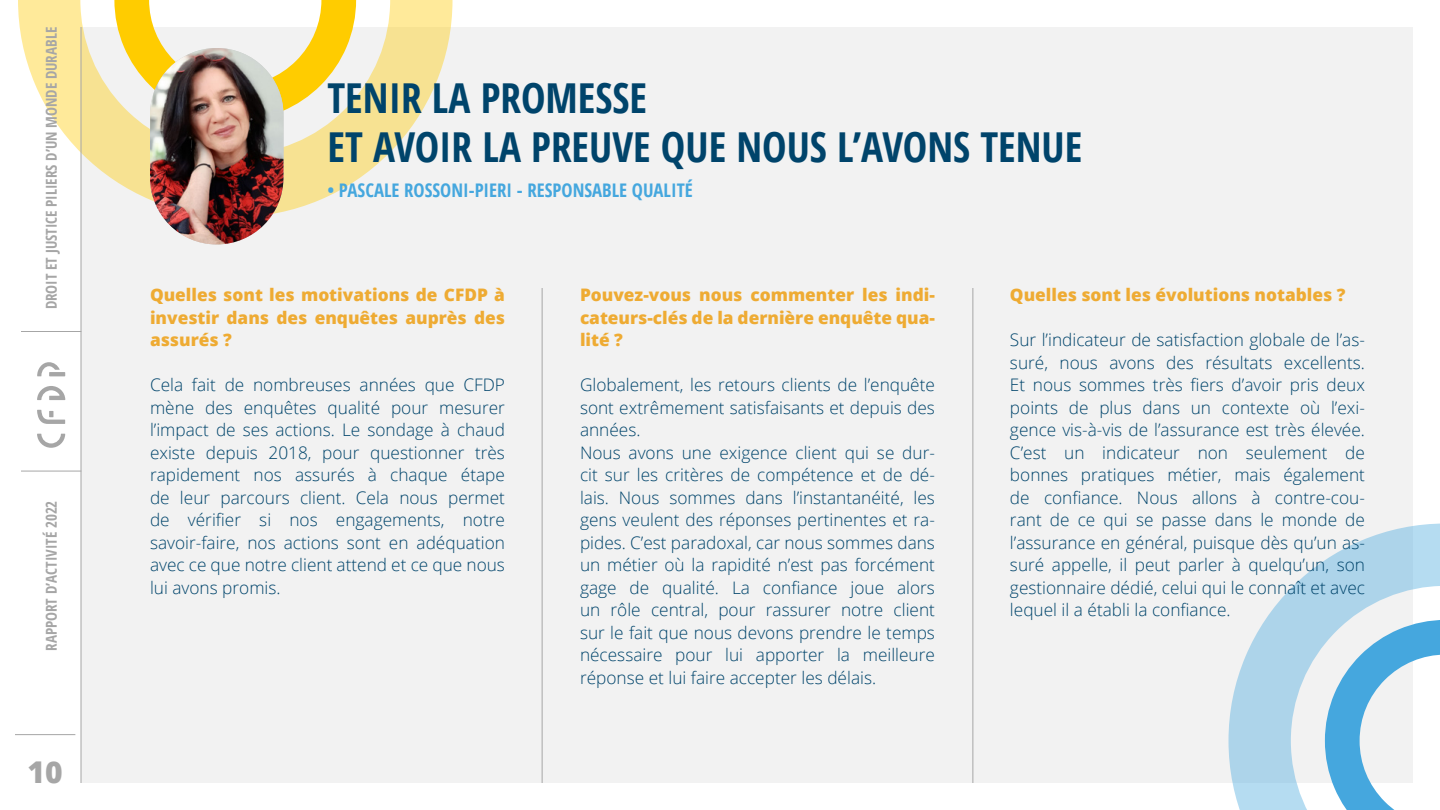
<style>
.page{position:relative;width:1440px;height:810px;background:#fff}
.page>*{position:absolute;margin:0;border:0;box-sizing:border-box;transform-origin:0 0}
.t1{font:700 condensed 41.25px/49.5px "Open Sans";color:#00446b}
.t2{font:800 30px "Open Sans";color:#a6a6a6}
.t3{font:700 condensed 18.75px "Open Sans";color:#45a7de}
.t4{font:300 17.25px/22.5px "Open Sans";color:#00446b;text-align:justify}
.t5{font:800 17.25px/22.5px "Open Sans";color:#eeab33;text-align:justify}
.t6{font:700 condensed 15px "Open Sans";color:#a6a6a6}
</style>
<div class="page">
<div style="left:81px;top:27px;width:1332px;height:756px;background:#f2f2f2"></div>
<svg style="left:18px;top:0;width:435px;height:217px;fill:#f7ea9a"></svg>
<svg style="left:114px;top:0;width:242px;height:121px"></svg>
<svg style="left:1228px;top:524px;width:212px;height:286px;fill:#b5dcf1"></svg>
<svg style="left:1325px;top:620px;width:115px;height:190px"></svg>
<hr style="left:15px;top:734px;width:60px;height:1px;background:#a6a6a6">
<img style="left:150px;top:48px;width:134px;height:196px;border-radius:67px">
<hr style="left:542px;top:288px;width:1px;height:495px;background:#a6a6a6">
<hr style="left:972px;top:288px;width:1px;height:495px;background:#a6a6a6">
<hr style="left:81px;top:27px;width:1px;height:756px;background:#a6a6a6">
<svg style="left:37px;top:386px;width:28px;height:14px"></svg>
<svg style="left:37px;top:410px;width:28px;height:14px"></svg>
<svg style="left:37px;top:362px;width:28px;height:14px"></svg>
<svg style="left:37px;top:434px;width:28px;height:14px"></svg>
<hr style="left:21px;top:331px;width:60px;height:1px;background:#a6a6a6">
<hr style="left:21px;top:471px;width:60px;height:1px;background:#a6a6a6">
<p class="t6" style="left:41px;top:309px;width:284px;rotate:-90deg">DROIT ET JUSTICE PILIERS D’UN MONDE DURABLE</p>
<p class="t6" style="left:41px;top:651px;width:152px;rotate:-90deg">RAPPORT D’ACTIVITÉ 2022</p>
<h2 class="t2" style="left:28px;top:749px;width:37px">10</h2>
<h1 class="t1" style="left:328px;top:72px;width:756px">TENIR LA PROMESSE<br>ET AVOIR LA PREUVE QUE NOUS L’AVONS TENUE</h1>
<p class="t3" style="left:328px;top:177px;width:367px">• PASCALE ROSSONI-PIERI - RESPONSABLE QUALITÉ</p>
<p class="t5" style="left:150px;top:283px;width:356px">Quelles sont les motivations de CFDP à investir dans des enquêtes auprès des assurés ?</p>
<p class="t4" style="left:150px;top:373px;width:357px">Cela fait de nombreuses années que CFDP mène des enquêtes qualité pour mesurer l’impact de ses actions. Le sondage à chaud existe depuis 2018, pour questionner très rapidement nos assurés à chaque étape de leur parcours client. Cela nous permet de vérifier si nos engagements, notre savoir-faire, nos actions sont en adéquation avec ce que notre client attend et ce que nous lui avons promis.</p>
<p class="t5" style="left:580px;top:283px;width:356px">Pouvez-vous nous commenter les indi&shy;cateurs-clés de la dernière enquête qua&shy;lité ?</p>
<p class="t4" style="left:580px;top:373px;width:357px;text-align:left">Globalement, les retours clients de l’enquête sont extrêmement satisfaisants et depuis des années.<br>Nous avons une exigence client qui se dur&shy;cit sur les critères de compétence et de dé&shy;lais. Nous sommes dans l’instantanéité, les gens veulent des réponses pertinentes et ra&shy;pides. C’est paradoxal, car nous sommes dans un métier où la rapidité n’est pas forcément gage de qualité. La confiance joue alors un rôle central, pour rassurer notre client sur le fait que nous devons prendre le temps nécessaire pour lui apporter la meilleure réponse et lui faire accepter les délais.</p>
<p class="t5" style="left:1010px;top:283px;width:337px">Quelles sont les évolutions notables ?</p>
<p class="t4" style="left:1010px;top:328px;width:357px">Sur l’indicateur de satisfaction globale de l’as&shy;suré, nous avons des résultats excellents.<br>Et nous sommes très fiers d’avoir pris deux points de plus dans un contexte où l’exi&shy;gence vis-à-vis de l’assurance est très élevée.<br>C’est un indicateur non seulement de bonnes pratiques métier, mais également de confiance. Nous allons à contre-cou&shy;rant de ce qui se passe dans le monde de l’assurance en général, puisque dès qu’un as&shy;suré appelle, il peut parler à quelqu’un, son gestionnaire dédié, celui qui le connaît et avec lequel il a établi la confiance.</p>
</div>
